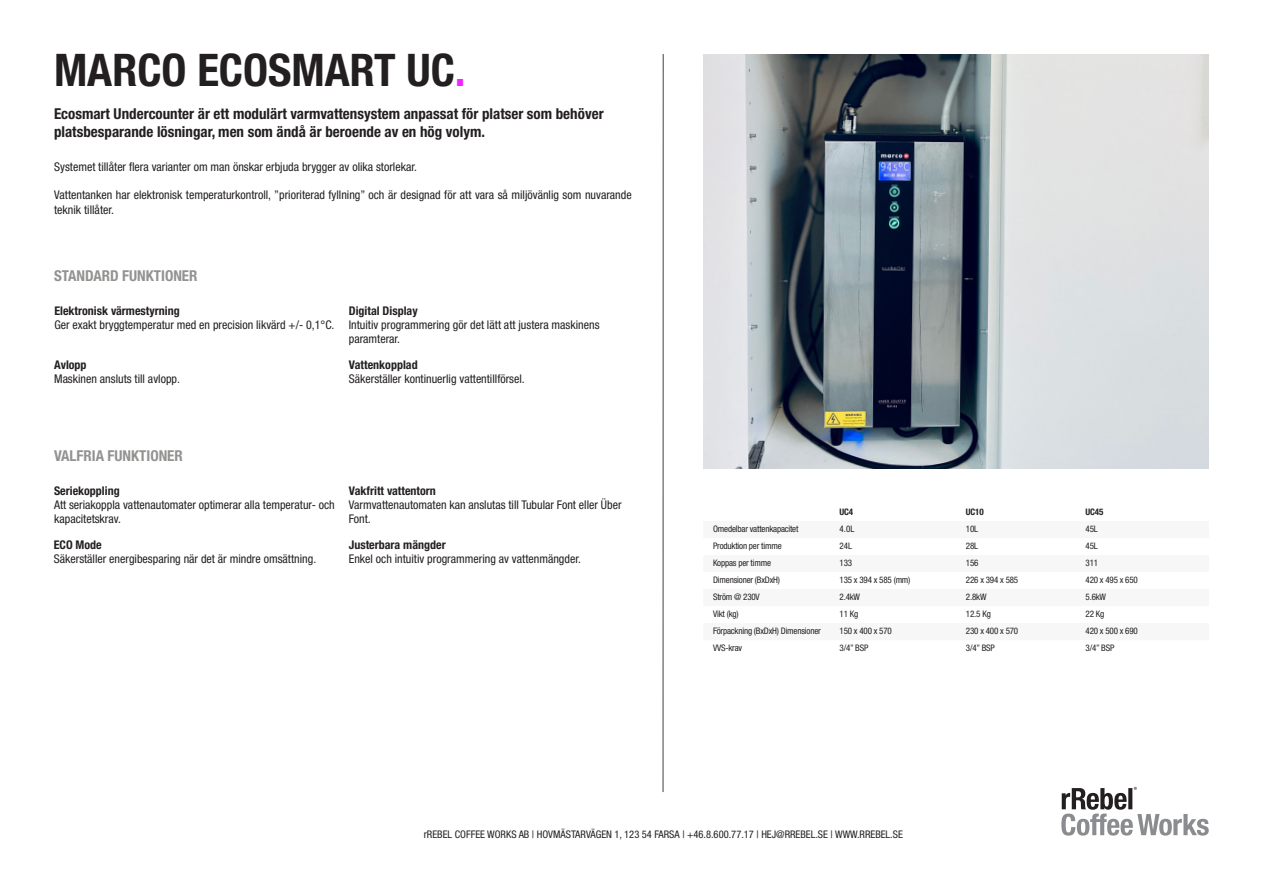
<style>
.page{position:relative;width:1263px;height:893px;background:#fff}
.page>*{position:absolute;margin:0;border:0;box-sizing:border-box;transform-origin:0 0}
.t1{font:700 condensed 45px "Helvetica Neue LT Pro";color:#231f20}
.t2{font:700 condensed 15px/18px "Helvetica Neue LT Pro";color:#231f20}
.t3{font:700 condensed 15px "Helvetica Neue LT Pro";color:#929291}
.t4{font:condensed 12px/14.4px "Helvetica Neue LT Pro";color:#231f20}
.t5{font:700 condensed 12px "Helvetica Neue LT Pro";color:#231f20}
.t6{font:condensed 10.5px "Helvetica Neue LT Pro";color:#231f20}
.t7{font:condensed 9px "Helvetica Neue LT Pro";letter-spacing:-.02em;color:#231f20}
.t8{font:700 condensed 9px "Helvetica Neue LT Pro";letter-spacing:-.02em;color:#231f20}
.s1{color:#f126ff}
</style>
<div class="page">
<hr style="left:663px;top:54px;width:1px;height:738px;background:#231f20">
<img style="left:703px;top:54px;width:506px;height:414px">
<svg style="left:1062px;top:787px;width:147px;height:49px"></svg>
<p class="t1" style="left:54px;top:43px;width:413px">MARCO ECOSMART UC<span class="s1">.</span></p>
<p class="t2" style="left:54px;top:104px;width:551px">Ecosmart Undercounter är ett modulärt varmvattensystem anpassat för platser som behöver platsbesparande lösningar, men som ändå är beroende av en hög volym.</p>
<p class="t4" style="left:54px;top:159px;width:364px">Systemet tillåter flera varianter om man önskar erbjuda brygger av olika storlekar.</p>
<p class="t4" style="left:54px;top:188px;width:579px">Vattentanken har elektronisk temperaturkontroll, ”prioriterad fyllning” och är designad för att vara så miljövänlig som nuvarande teknik tillåter.</p>
<p class="t3" style="left:54px;top:266px;width:145px">STANDARD FUNKTIONER</p>
<p class="t5" style="left:54px;top:303px;width:127px">Elektronisk värmestyrning</p>
<p class="t4" style="left:54px;top:317px;width:282px">Ger exakt bryggtemperatur med en precision likvärd +/- 0,1°C.</p>
<p class="t5" style="left:54px;top:357px;width:34px">Avlopp</p>
<p class="t4" style="left:54px;top:371px;width:127px">Maskinen ansluts till avlopp.</p>
<p class="t5" style="left:349px;top:303px;width:70px">Digital Display</p>
<p class="t4" style="left:349px;top:317px;width:252px">Intuitiv programmering gör det lätt att justera maskinens paramterar.</p>
<p class="t5" style="left:349px;top:357px;width:70px">Vattenkopplad</p>
<p class="t4" style="left:349px;top:371px;width:178px">Säkerställer kontinuerlig vattentillförsel.</p>
<p class="t3" style="left:54px;top:446px;width:130px">VALFRIA FUNKTIONER</p>
<p class="t5" style="left:54px;top:483px;width:67px">Seriekoppling</p>
<p class="t4" style="left:54px;top:497px;width:282px">Att seriakoppla vattenautomater optimerar alla temperatur- och kapacitetskrav.</p>
<p class="t8" style="left:839px;top:506px;width:15px">UC4</p>
<p class="t8" style="left:966px;top:506px;width:19px">UC10</p>
<p class="t8" style="left:1085px;top:506px;width:19px">UC45</p>
<p class="t7" style="left:713px;top:523px;width:87px">Omedelbar vattenkapacitet</p>
<p class="t7" style="left:839px;top:523px;width:16px">4.0L</p>
<p class="t7" style="left:966px;top:523px;width:14px">10L</p>
<p class="t7" style="left:1085px;top:523px;width:14px">45L</p>
<p class="t7" style="left:713px;top:540px;width:70px">Produktion per timme</p>
<p class="t7" style="left:839px;top:540px;width:14px">24L</p>
<p class="t7" style="left:966px;top:540px;width:14px">28L</p>
<p class="t7" style="left:1085px;top:540px;width:14px">45L</p>
<p class="t7" style="left:713px;top:557px;width:59px">Koppas per timme</p>
<p class="t7" style="left:839px;top:557px;width:14px">133</p>
<p class="t7" style="left:966px;top:557px;width:14px">156</p>
<p class="t7" style="left:1085px;top:557px;width:14px">311</p>
<p class="t7" style="left:713px;top:574px;width:68px">Dimensioner (BxDxH)</p>
<p class="t7" style="left:839px;top:574px;width:72px">135 x 394 x 585 (mm)</p>
<p class="t7" style="left:966px;top:574px;width:54px">226 x 394 x 585</p>
<p class="t7" style="left:1085px;top:574px;width:54px">420 x 495 x 650</p>
<p class="t7" style="left:713px;top:591px;width:48px">Ström @ 230V</p>
<p class="t7" style="left:839px;top:591px;width:22px">2.4kW</p>
<p class="t7" style="left:966px;top:591px;width:22px">2.8kW</p>
<p class="t7" style="left:1085px;top:591px;width:22px">5.6kW</p>
<p class="t7" style="left:713px;top:608px;width:27px">Vikt (kg)</p>
<p class="t7" style="left:839px;top:608px;width:20px">11 Kg</p>
<p class="t7" style="left:966px;top:608px;width:26px">12.5 Kg</p>
<p class="t7" style="left:1085px;top:608px;width:20px">22 Kg</p>
<p class="t7" style="left:713px;top:625px;width:109px">Förpackning (BxDxH) Dimensioner</p>
<p class="t7" style="left:839px;top:625px;width:54px">150 x 400 x 570</p>
<p class="t7" style="left:966px;top:625px;width:54px">230 x 400 x 570</p>
<p class="t7" style="left:1085px;top:625px;width:54px">420 x 500 x 690</p>
<p class="t7" style="left:713px;top:642px;width:31px">VVS-krav</p>
<p class="t7" style="left:839px;top:642px;width:30px">3/4” BSP</p>
<p class="t7" style="left:966px;top:642px;width:30px">3/4” BSP</p>
<p class="t7" style="left:1085px;top:642px;width:30px">3/4” BSP</p>
<p class="t5" style="left:349px;top:483px;width:89px">Vakfritt vattentorn</p>
<p class="t4" style="left:349px;top:497px;width:274px">Varmvattenautomaten kan anslutas till Tubular Font eller Über<br>Font.</p>
<p class="t5" style="left:349px;top:537px;width:98px">Justerbara mängder</p>
<p class="t4" style="left:349px;top:551px;width:234px">Enkel och intuitiv programmering av vattenmängder.</p>
<p class="t5" style="left:54px;top:537px;width:49px">ECO Mode</p>
<p class="t4" style="left:54px;top:551px;width:264px">Säkerställer energibesparing när det är mindre omsättning.</p>
<p class="t6" style="left:424px;top:828px;width:481px">rREBEL COFFEE WORKS AB | HOVMÄSTARVÄGEN 1, 123 54 FARSA | +46.8.600.77.17 | HEJ@RREBEL.SE | WWW.RREBEL.SE</p>
</div>
